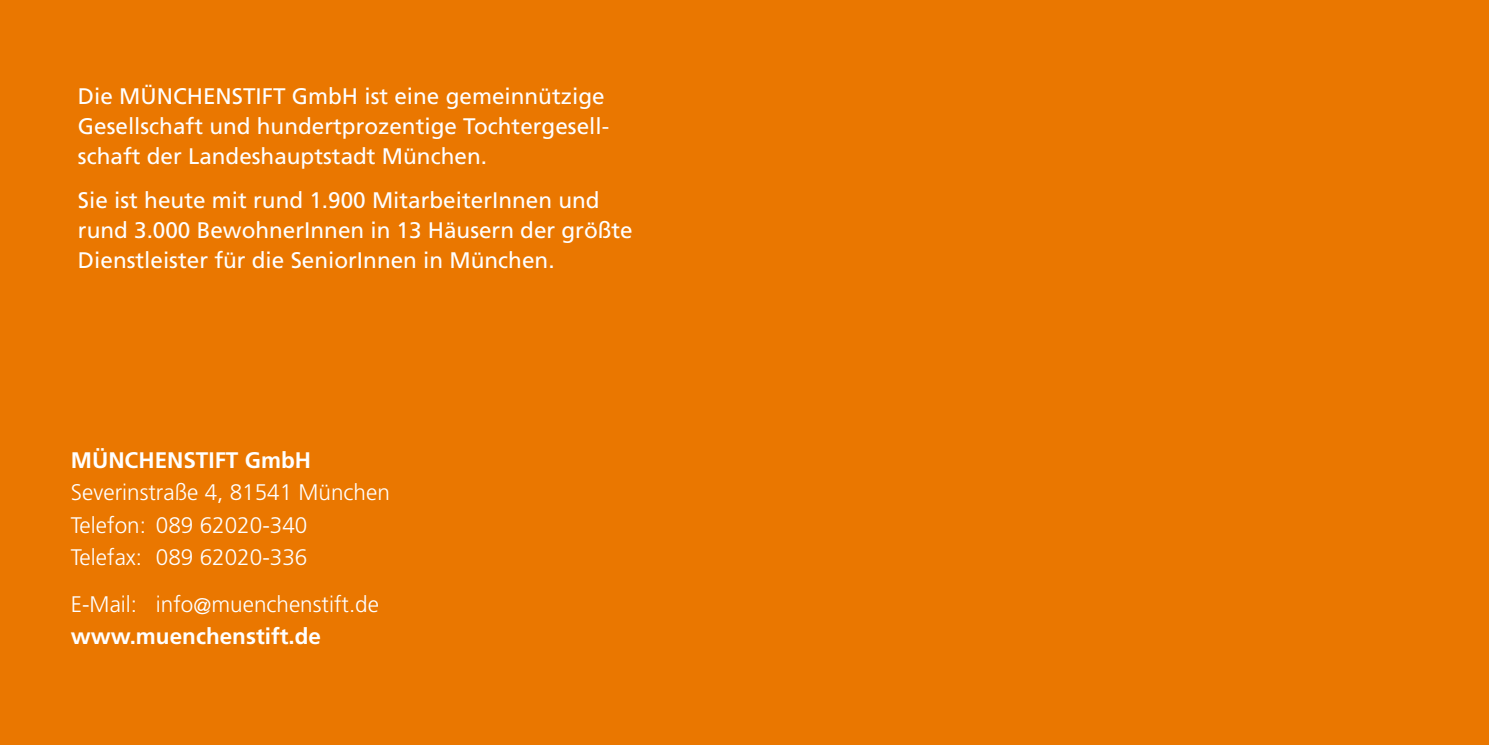
<style>
.page{position:relative;width:1489px;height:745px;background:#fff}
.page>*{position:absolute;margin:0;border:0;box-sizing:border-box;transform-origin:0 0}
.t1{font:22.5px/30px "Frutiger";color:#fff}
.t2{font:300 22.5px/32.5px "Frutiger";color:#fff}
.t3{font:700 22.5px "Frutiger LT Std";color:#fff}
</style>
<div class="page">
<div style="left:0;top:0;width:1488px;height:744px;background:#ea7700"></div>
<p class="t1" style="left:78px;top:81px;width:532px">Die MÜNCHENSTIFT GmbH ist eine gemeinnützige<br>Gesellschaft und hundertprozentige Tochtergesell&shy;schaft der Landeshauptstadt München.</p>
<p class="t1" style="left:78px;top:185px;width:556px">Sie ist heute mit rund 1.900 MitarbeiterInnen und rund 3.000 BewohnerInnen in 13 Häusern der größte<br>Dienstleister für die SeniorInnen in München.</p>
<p class="t3" style="left:71px;top:446px;width:242px">MÜNCHENSTIFT GmbH</p>
<p class="t2" style="left:71px;top:475px;width:320px">Severinstraße 4, 81541 Mü nchen<br>Telefon: 089 62020-340<br>Telefax: 089 62020-336</p>
<p class="t2" style="left:71px;top:587px;width:310px">E-Mail: info@muenchenstift.de</p>
<p class="t3" style="left:71px;top:623px;width:252px">www.muenchenstift.de</p>
</div>
